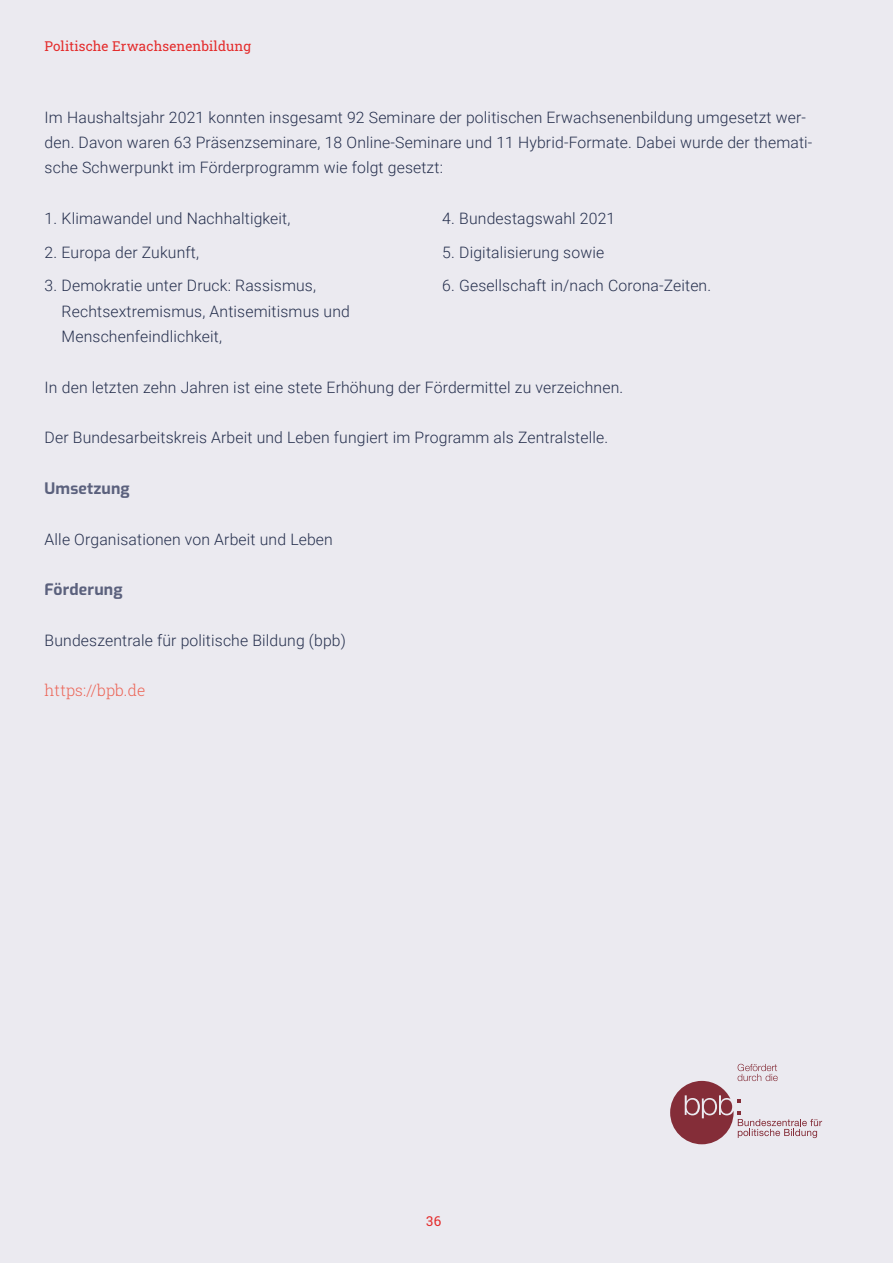
<style>
.page{position:relative;width:893px;height:1263px;background:#ebeaf0}
.page>*{position:absolute;margin:0;border:0;box-sizing:border-box;transform-origin:0 0}
.t1{font:300 15.75px/25.3px "Roboto";letter-spacing:.01em;color:#252f4d}
.t2{font:700 15.75px "Exo";letter-spacing:.01em;color:#5b617d}
.t3{font:300 15.75px "Roboto Slab";letter-spacing:.01em;color:#ec6557}
.t4{font:13.5px "Roboto Slab";letter-spacing:.01em;color:#e42b2b}
</style>
<div class="page">
<svg style="left:670px;top:1064px;width:152px;height:80px"></svg>
<p class="t4" style="left:45px;top:37px;width:208px">Politische Erwachsenenbildung</p>
<p class="t1" style="left:45px;top:104px;width:769px">Im Haushaltsjahr 2021 konnten insgesamt 92 Seminare der politischen Erwachsenenbildung umgesetzt wer&shy;den. Davon waren 63 Präsenzseminare, 18 Online-Seminare und 11 Hybrid-Formate. Dabei wurde der themati&shy;sche Schwerpunkt im Förderprogramm wie folgt gesetzt:</p>
<p class="t1" style="left:45px;top:205px;width:247px">1. Klimawandel und Nachhaltigkeit,</p>
<p class="t1" style="left:45px;top:239px;width:156px">2. Europa der Zukunft,</p>
<p class="t1" style="left:62px;top:273px;width:290px;text-indent:-17px">3. Demokratie unter Druck: Rassismus,<br>Rechtsextremismus, Antisemitismus und<br>Menschenfeindlichkeit,</p>
<p class="t1" style="left:442px;top:205px;width:175px">4. Bundestagswahl 2021</p>
<p class="t1" style="left:442px;top:239px;width:163px">5. Digitalisierung sowie</p>
<p class="t1" style="left:442px;top:273px;width:268px">6. Gesellschaft in/nach Corona-Zeiten.</p>
<p class="t1" style="left:45px;top:374px;width:578px">In den letzten zehn Jahren ist eine stete Erhöhung der Fördermittel zu verzeichnen.</p>
<p class="t1" style="left:45px;top:424px;width:563px">Der Bundesarbeitskreis Arbeit und Leben fungiert im Programm als Zentralstelle.</p>
<p class="t2" style="left:45px;top:477px;width:87px">Umsetzung</p>
<p class="t1" style="left:45px;top:526px;width:290px">Alle Organisationen von Arbeit und Leben</p>
<p class="t2" style="left:45px;top:578px;width:79px">Förderung</p>
<p class="t1" style="left:45px;top:627px;width:303px">Bundeszentrale für politische Bildung (bpb)</p>
<p class="t3" style="left:45px;top:680px;width:102px">https://bpb.de</p>
<p class="t4" style="left:426px;top:1211px;width:16px">36</p>
</div>
